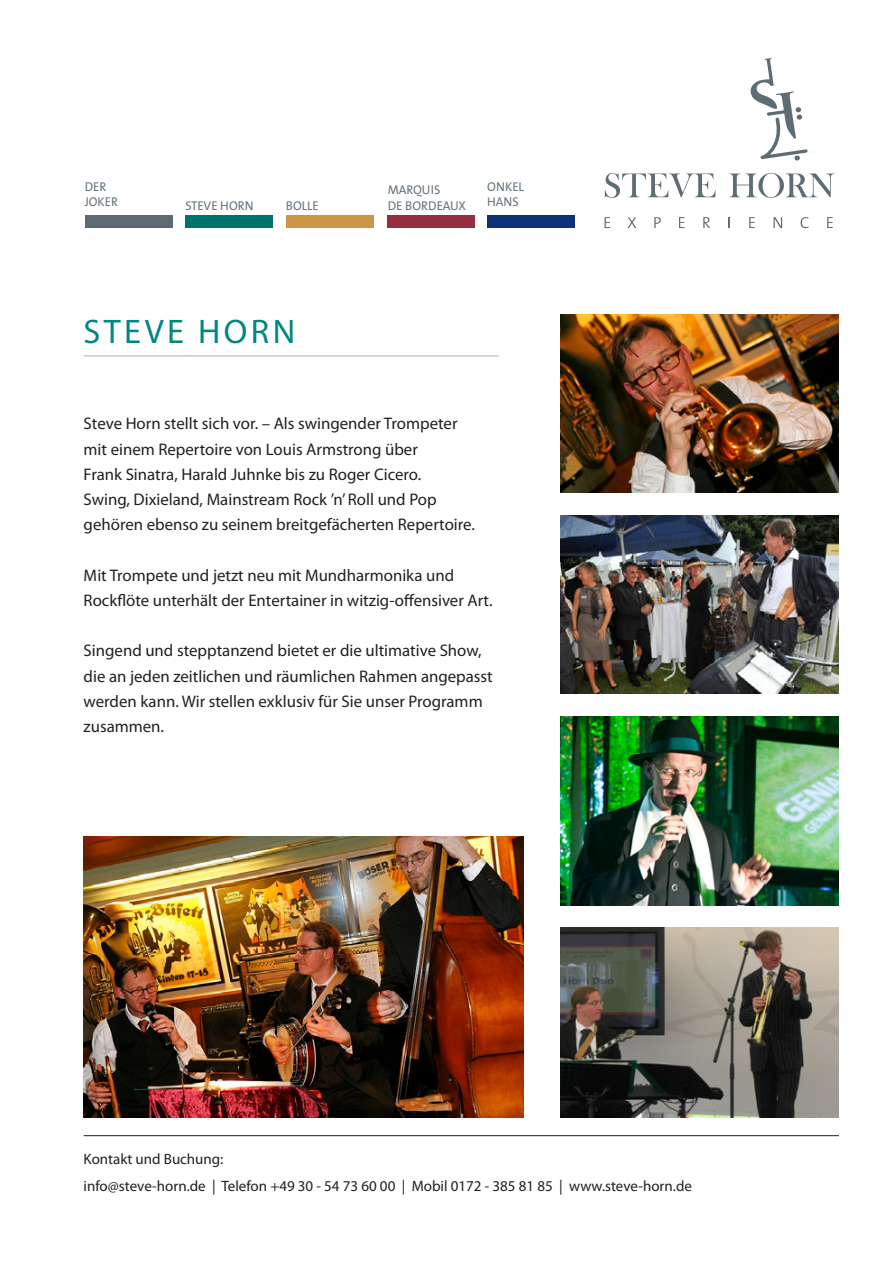
<style>
.page{position:relative;width:893px;height:1263px;background:#fff}
.page>*{position:absolute;margin:0;border:0;box-sizing:border-box;transform-origin:0 0}
.t1{font:34.2px "Myriad MM 400 600";letter-spacing:.1em;color:#008780}
.t2{font:16.8px/25.2px "Myriad Pro";color:#231f20}
.t3{font:15px/27px "Myriad Pro";color:#231f20}
.t4{font:12.75px/15.8px "The Sans B5 Plain";color:#67757d}
</style>
<div class="page">
<svg style="left:605px;top:217px;width:5px;height:11px"></svg>
<svg style="left:628px;top:217px;width:8px;height:11px"></svg>
<svg style="left:654px;top:217px;width:7px;height:11px"></svg>
<svg style="left:679px;top:217px;width:5px;height:11px"></svg>
<svg style="left:703px;top:217px;width:7px;height:11px"></svg>
<svg style="left:749px;top:217px;width:6px;height:11px"></svg>
<svg style="left:774px;top:217px;width:8px;height:11px"></svg>
<svg style="left:801px;top:217px;width:7px;height:11px"></svg>
<svg style="left:827px;top:217px;width:6px;height:11px"></svg>
<svg style="left:605px;top:173px;width:229px;height:25px"></svg>
<svg style="left:750px;top:58px;width:58px;height:103px"></svg>
<div style="left:487px;top:216px;width:88px;height:12px;background:#0d3079"></div>
<div style="left:85px;top:216px;width:88px;height:12px;background:#5c6b72"></div>
<div style="left:185px;top:216px;width:88px;height:12px;background:#00736a"></div>
<div style="left:286px;top:216px;width:88px;height:12px;background:#cd9646"></div>
<div style="left:387px;top:216px;width:87px;height:12px;background:#952e3f"></div>
<hr style="left:84px;top:355px;width:415px;height:1px;background:#a8b3ba">
<img style="left:560px;top:314px;width:279px;height:178px">
<img style="left:560px;top:515px;width:279px;height:178px">
<img style="left:84px;top:836px;width:440px;height:281px">
<img style="left:560px;top:716px;width:279px;height:190px">
<img style="left:560px;top:928px;width:279px;height:189px">
<hr style="left:84px;top:1135px;width:755px;height:1px;background:#231f20">
<p class="t4" style="left:85px;top:179px;width:35px">DER<br>JOKER</p>
<p class="t4" style="left:185px;top:198px;width:70px">STEVE HORN</p>
<p class="t4" style="left:286px;top:198px;width:34px">BOLLE</p>
<h1 class="t1" style="left:84px;top:315px;width:213px">STEVE HORN</h1>
<p class="t4" style="left:388px;top:182px;width:80px">MARQUIS<br>DE BORDEAUX</p>
<p class="t4" style="left:487px;top:179px;width:38px">ONKEL<br>HANS</p>
<p class="t2" style="left:84px;top:411px;width:393px">Steve Horn stellt sich vor. – Als swingender Trompeter mit einem Repertoire von Louis Armstrong über<br>Frank Sinatra, Harald Juhnke bis zu Roger Cicero.<br>Swing, Dixieland, Mainstream Rock ’n’ Roll und Pop gehören ebenso zu seinem breitgefächerten Repertoire.</p>
<p class="t2" style="left:84px;top:562px;width:410px">Mit Trompete und jetzt neu mit Mundharmonika und<br>Rockflöte unterhält der Entertainer in witzig-offensiver Art.</p>
<p class="t2" style="left:84px;top:638px;width:411px">Singend und stepptanzend bietet er die ultimative Show, die an jeden zeitlichen und räumlichen Rahmen angepasst werden kann. Wir stellen exklusiv für Sie unser Programm zusammen.</p>
<p class="t3" style="left:84px;top:1146px;width:610px">Kontakt und Buchung:<br>info@steve-horn.de | Telefon +49 30 - 54 73 60 00 | Mobil 0172 - 385 81 85 | www.steve-horn.de</p>
</div>
